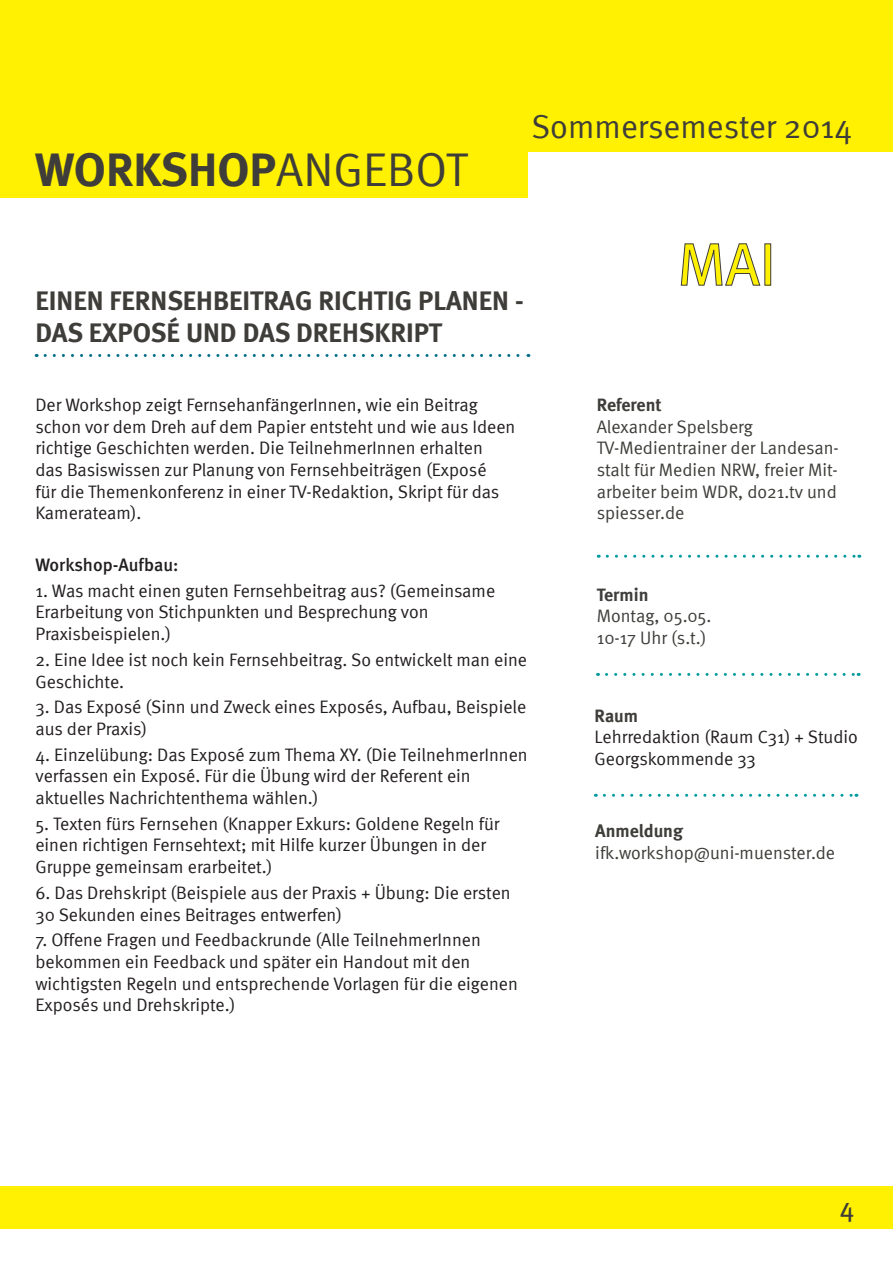
<style>
.page{position:relative;width:893px;height:1263px;background:#fff}
.page>*{position:absolute;margin:0;border:0;box-sizing:border-box;transform-origin:0 0}
.t1{font:60px "Meta";color:#fff101}
.t2{font:700 47.25px "Meta";color:#3e3d39}
.t3{font:33px "Meta Normal";color:#3e3d39}
.t4{font:700 27px/32.4px "Meta";color:#3e3d39}
.t5{font:27px "Meta";color:#3e3d39}
.t6{font:18px/21.6px "Meta Normal";color:#231f20}
.t7{font:18px/21.6px "Meta Normal";color:#3e3d39;text-align:justify}
.t8{font:18px "Meta Normal";color:#3e3e3b}
.t9{font:700 18px "Meta";color:#3e3d39}
.t10{font:500 18px "Meta";color:#231f20}
.t11{font:700 18px "Meta";color:#3e3e3b}
.s1{font-family:"Meta Normal";font-weight:400}
</style>
<div class="page">
<div style="left:0;top:0;width:893px;height:198px;background:#fff101"></div>
<div style="left:528px;top:153px;width:365px;height:60px;background:#fff"></div>
<div style="left:0;top:1186px;width:893px;height:43px;background:#fff101"></div>
<svg style="left:45px;top:354px;width:484px;height:3px"></svg>
<svg style="left:607px;top:555px;width:253px;height:3px"></svg>
<svg style="left:606px;top:673px;width:253px;height:3px"></svg>
<svg style="left:604px;top:794px;width:253px;height:3px"></svg>
<svg style="left:681px;top:243px;width:79px;height:43px"></svg>
<div style="left:765px;top:244px;width:6px;height:41px;border:1px solid #3e3d39"></div>
<p class="t2" style="left:35px;top:142px;width:434px">WORKSHOP<span class="s1">ANGEBOT</span></p>
<p class="t3" style="left:531px;top:107px;width:322px">Sommersemester 2014</p>
<p class="t4" style="left:35px;top:284px;width:490px">EINEN FERNSEHBEITRAG RICHTIG PLANEN -<br>DAS EXPOSÉ UND DAS DREHSKRIPT</p>
<p class="t1" style="left:678px;top:229px;width:100px">MAI</p>
<p class="t6" style="left:35px;top:394px;width:481px">Der Workshop zeigt FernsehanfängerInnen, wie ein Beitrag schon vor dem Dreh auf dem Papier entsteht und wie aus Ideen richtige Geschichten werden. Die TeilnehmerInnen erhalten<br>das Basiswissen zur Planung von Fernsehbeiträgen (Exposé<br>für die Themenkonferenz in einer TV-Redaktion, Skript für das Kamerateam).</p>
<p class="t10" style="left:35px;top:554px;width:144px">Workshop-Aufbau:</p>
<p class="t6" style="left:35px;top:580px;width:461px">1. Was macht einen guten Fernsehbeitrag aus? (Gemeinsame<br>Erarbeitung von Stichpunkten und Besprechung von<br>Praxisbeispielen.)</p>
<p class="t6" style="left:35px;top:649px;width:493px">2. Eine Idee ist noch kein Fernsehbeitrag. So entwickelt man eine<br>Geschichte.</p>
<p class="t6" style="left:35px;top:696px;width:492px">3. Das Exposé (Sinn und Zweck eines Exposés, Aufbau, Beispiele aus der Praxis)</p>
<p class="t6" style="left:35px;top:743px;width:494px">4. Einzelübung: Das Exposé zum Thema XY. (Die TeilnehmerInnen verfassen ein Exposé. Für die Übung wird der Referent ein aktuelles Nachrichtenthema wählen.)</p>
<p class="t6" style="left:35px;top:813px;width:466px">5. Texten fürs Fernsehen (Knapper Exkurs: Goldene Regeln für einen richtigen Fernsehtext; mit Hilfe kurzer Übungen in der<br>Gruppe gemeinsam erarbeitet.)</p>
<p class="t6" style="left:35px;top:882px;width:477px">6. Das Drehskript (Beispiele aus der Praxis + Übung: Die ersten<br>30 Sekunden eines Beitrages entwerfen)</p>
<p class="t6" style="left:35px;top:929px;width:484px">7. Offene Fragen und Feedbackrunde (Alle TeilnehmerInnen bekommen ein Feedback und später ein Handout mit den wichtigsten Regeln und entsprechende Vorlagen für die eigenen Exposés und Drehskripte.)</p>
<p class="t9" style="left:597px;top:394px;width:66px">Referent</p>
<p class="t7" style="left:597px;top:416px;width:158px">Alexander Spelsberg</p>
<p class="t7" style="left:597px;top:437px;width:244px">TV-Medientrainer der Landesan&shy;stalt für Medien NRW, freier Mit&shy;arbeiter beim WDR, do21.tv und spiesser.de</p>
<p class="t11" style="left:597px;top:584px;width:53px">Termin</p>
<p class="t8" style="left:597px;top:606px;width:116px">Montag, 05.05.</p>
<p class="t8" style="left:597px;top:627px;width:111px">10-17 Uhr (s.t.)</p>
<p class="t9" style="left:595px;top:705px;width:45px">Raum</p>
<p class="t6" style="left:595px;top:726px;width:265px">Lehrredaktion (Raum C31) + Studio</p>
<p class="t6" style="left:595px;top:747px;width:163px">Georgskommende 33</p>
<p class="t9" style="left:595px;top:820px;width:89px">Anmeldung</p>
<p class="t7" style="left:595px;top:841px;width:241px">ifk.workshop@uni-muenster.de</p>
<p class="t5" style="left:840px;top:1192px;width:16px">4</p>
</div>
